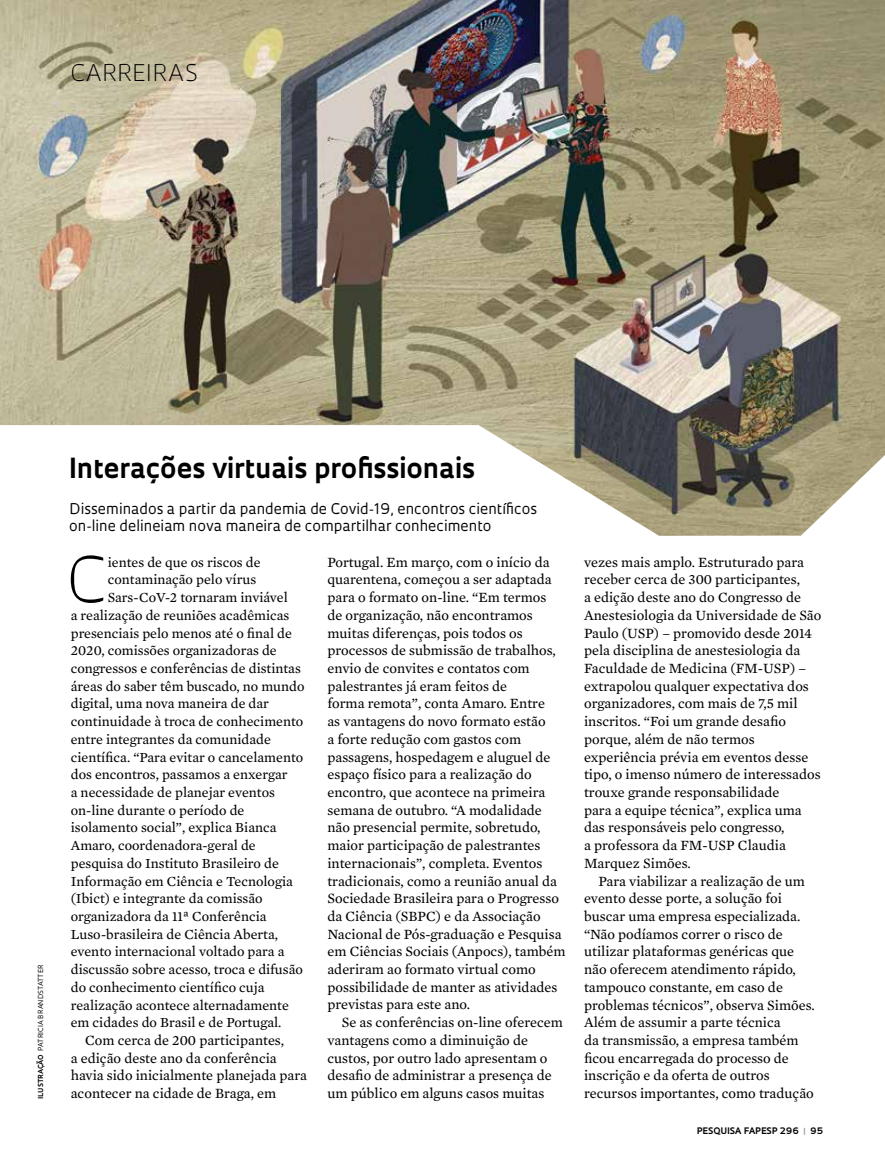
<style>
.page{position:relative;width:885px;height:1169px;background:#fff}
.page>*{position:absolute;margin:0;border:0;box-sizing:border-box;transform-origin:0 0}
.t1{font:300 61.2px "Oculum";color:#000}
.t2{font:700 27px "Oculum";color:#000}
.t3{font:300 22.35px "Oculum";letter-spacing:.02em;color:#000}
.t4{font:14.4px/17.7px "Mercury Text G2";color:#000}
.t5{font:14.4px/17.7px "Oculum";color:#000}
.t6{font:14.1px "Mercury Text G2";color:#000}
.t7{font:700 8.7px "Oculum";letter-spacing:.015em;color:#000}
.t8{font:6.75px "Oculum";letter-spacing:.015em;color:#000}
.t9{font:700 6.75px "Oculum";letter-spacing:.01em;color:#000}
.s1{color:#939598}
</style>
<div class="page">
<img style="left:0;top:0;width:885px;height:536px">
<h3 class="t3" style="left:71px;top:58px;width:129px">CARREIRAS</h3>
<p class="t8" style="left:36px;top:1050px;width:88px;rotate:-90deg">PATRICIA BRANDSTATTER</p>
<p class="t9" style="left:36px;top:1098px;width:46px;rotate:-90deg">ILUSTRAÇÃO</p>
<h2 class="t2" style="left:69px;top:450px;width:408px">Interações virtuais profissionais</h2>
<p class="t5" style="left:69px;top:499px;width:469px">Disseminados a partir da pandemia de Covid-19, encontros científicos on-line delineiam nova maneira de compartilhar conhecimento</p>
<h1 class="t1" style="left:67px;top:537px;width:41px">C</h1>
<p class="t6" style="left:108px;top:552px;width:154px">ientes de que os riscos de</p>
<p class="t6" style="left:108px;top:569px;width:150px">contaminação pelo vírus</p>
<p class="t6" style="left:108px;top:587px;width:181px">Sars-CoV-2 tornaram inviável</p>
<p class="t6" style="left:71px;top:605px;width:220px">a realização de reuniões acadêmicas</p>
<p class="t6" style="left:71px;top:622px;width:223px">presenciais pelo menos até o final de</p>
<p class="t6" style="left:71px;top:640px;width:208px">2020, comissões organizadoras de</p>
<p class="t6" style="left:71px;top:658px;width:232px">congressos e conferências de distintas</p>
<p class="t6" style="left:71px;top:676px;width:235px">áreas do saber têm buscado, no mundo</p>
<p class="t6" style="left:71px;top:693px;width:200px">digital, uma nova maneira de dar</p>
<p class="t6" style="left:71px;top:711px;width:234px">continuidade à troca de conhecimento</p>
<p class="t6" style="left:71px;top:729px;width:202px">entre integrantes da comunidade</p>
<p class="t6" style="left:71px;top:746px;width:234px">científica. “Para evitar o cancelamento</p>
<p class="t6" style="left:71px;top:764px;width:218px">dos encontros, passamos a enxergar</p>
<p class="t6" style="left:71px;top:782px;width:206px">a necessidade de planejar eventos</p>
<p class="t6" style="left:71px;top:800px;width:175px">on-line durante o período de</p>
<p class="t6" style="left:71px;top:817px;width:207px">isolamento social”, explica Bianca</p>
<p class="t6" style="left:71px;top:835px;width:187px">Amaro, coordenadora-geral de</p>
<p class="t6" style="left:71px;top:853px;width:210px">pesquisa do Instituto Brasileiro de</p>
<p class="t6" style="left:71px;top:870px;width:224px">Informação em Ciência e Tecnologia</p>
<p class="t6" style="left:71px;top:888px;width:193px">(Ibict) e integrante da comissão</p>
<p class="t6" style="left:71px;top:906px;width:197px">organizadora da 11ª Conferência</p>
<p class="t6" style="left:71px;top:923px;width:209px">Luso-brasileira de Ciência Aberta,</p>
<p class="t6" style="left:71px;top:941px;width:215px">evento internacional voltado para a</p>
<p class="t6" style="left:71px;top:959px;width:234px">discussão sobre acesso, troca e difusão</p>
<p class="t6" style="left:71px;top:977px;width:195px">do conhecimento científico cuja</p>
<p class="t6" style="left:71px;top:994px;width:220px">realização acontece alternadamente</p>
<p class="t6" style="left:71px;top:1012px;width:212px">em cidades do Brasil e de Portugal.</p>
<p class="t4" style="left:71px;top:1030px;width:238px;text-indent:14px">Com cerca de 200 participantes,<br>a edição deste ano da conferência havia sido inicialmente planejada para acontecer na cidade de Braga, em</p>
<p class="t4" style="left:327px;top:552px;width:240px">Portugal. Em março, com o início da quarentena, começou a ser adaptada para o formato on-line. “Em termos<br>de organização, não encontramos muitas diferenças, pois todos os processos de submissão de trabalhos, envio de convites e contatos com palestrantes já eram feitos de<br>forma remota”, conta Amaro. Entre<br>as vantagens do novo formato estão<br>a forte redução com gastos com passagens, hospedagem e aluguel de espaço físico para a realização do encontro, que acontece na primeira semana de outubro. “A modalidade não presencial permite, sobretudo, maior participação de palestrantes internacionais”, completa. Eventos tradicionais, como a reunião anual da Sociedade Brasileira para o Progresso da Ciência (SBPC) e da Associação Nacional de Pós-graduação e Pesquisa em Ciências Sociais (Anpocs), também aderiram ao formato virtual como possibilidade de manter as atividades previstas para este ano.</p>
<p class="t4" style="left:327px;top:1012px;width:237px;text-indent:14px">Se as conferências on-line oferecem vantagens como a diminuição de custos, por outro lado apresentam o desafio de administrar a presença de um público em alguns casos muitas</p>
<p class="t4" style="left:584px;top:552px;width:239px">vezes mais amplo. Estruturado para receber cerca de 300 participantes,<br>a edição deste ano do Congresso de Anestesiologia da Universidade de São Paulo (USP) – promovido desde 2014 pela disciplina de anestesiologia da Faculdade de Medicina (FM-USP) – extrapolou qualquer expectativa dos organizadores, com mais de 7,5 mil inscritos. “Foi um grande desafio porque, além de não termos experiência prévia em eventos desse tipo, o imenso número de interessados trouxe grande responsabilidade<br>para a equipe técnica”, explica uma das responsáveis pelo congresso,<br>a professora da FM-USP Claudia Marquez Simões.</p>
<p class="t4" style="left:584px;top:871px;width:232px;text-indent:14px">Para viabilizar a realização de um evento desse porte, a solução foi buscar uma empresa especializada. “Não podíamos correr o risco de utilizar plataformas genéricas que não oferecem atendimento rápido, tampouco constante, em caso de problemas técnicos”, observa Simões.<br>Além de assumir a parte técnica<br>da transmissão, a empresa também ficou encarregada do processo de inscrição e da oferta de outros</p>
<p class="t4" style="left:584px;top:1083px;width:231px">recursos importantes, como tradução</p>
<p class="t7" style="left:697px;top:1124px;width:128px">PESQUISA FAPESP 296 <span class="s1">|</span> 95</p>
</div>
